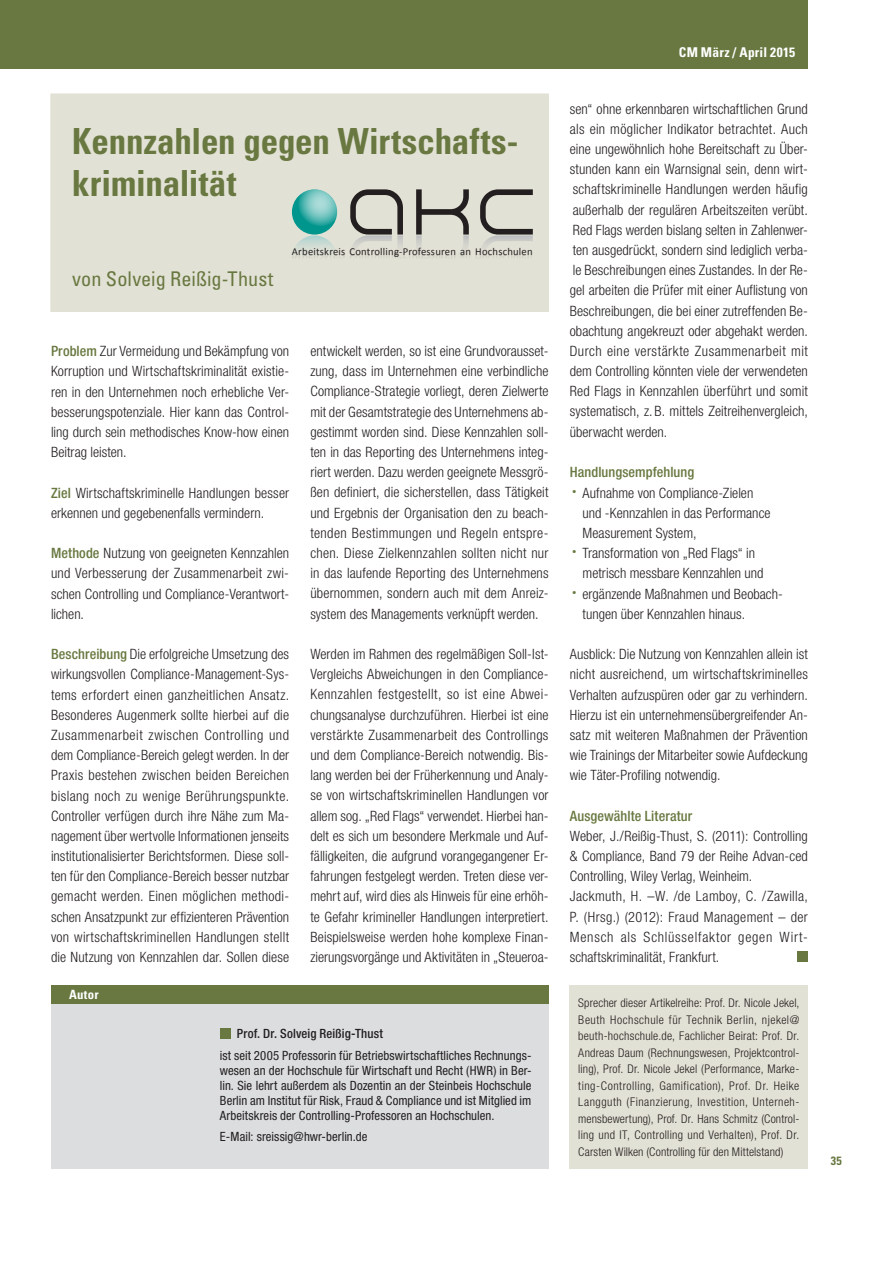
<style>
.page{position:relative;width:893px;height:1263px;background:#fff}
.page>*{position:absolute;margin:0;border:0;box-sizing:border-box;transform-origin:0 0}
.t1{font:700 condensed 36px/42px "Univers LT Std";letter-spacing:-.005em;color:#687840}
.t2{font:condensed 20.25px "Univers LT Std";color:#687840}
.t3{font:300 condensed 14.25px/20.2px "Helvetica Neue LT Std";letter-spacing:.005em;color:#231f20;text-align:justify}
.t4{font:500 condensed 14.25px "Helvetica Neue LT Std";letter-spacing:.005em;color:#687840}
.t5{font:700 condensed 13.5px "Univers LT Std";letter-spacing:.02em;color:#fff}
.t6{font:condensed 12.75px/15px "Helvetica Neue LT Std";letter-spacing:.005em;color:#231f20;text-align:justify}
.t7{font:500 condensed 12.75px "Helvetica Neue LT Std";letter-spacing:.01em;color:#231f20}
.t8{font:700 condensed 12.75px "Univers LT Std";letter-spacing:.025em;color:#fff}
.t9{font:300 condensed 12px/16.5px "Helvetica Neue LT Std";letter-spacing:.01em;color:#231f20;text-align:justify}
.t10{font:700 condensed 12px "Univers LT Std";color:#687840}
.t11{font:10.65px "Calibri";letter-spacing:.02em;color:#231f20}
.s1{font-weight:500;color:#687840}
.s2{font-weight:500;font-size:21px;color:#687840}
</style>
<div class="page">
<div style="left:0;top:0;width:808px;height:68px;background:#687840"></div>
<div style="left:797px;top:951px;width:11px;height:11px;background:#687840"></div>
<div style="left:570px;top:985px;width:238px;height:184px;background:#e2e1d5"></div>
<div style="left:51px;top:1002px;width:498px;height:167px;background:#dcdddf"></div>
<div style="left:51px;top:985px;width:498px;height:18px;background:#687840"></div>
<div style="left:220px;top:1028px;width:10px;height:10px;background:#687840"></div>
<div style="left:51px;top:94px;width:497px;height:217px;background:#e2e1d5"></div>
<svg style="left:294px;top:235px;width:41px;height:15px"></svg>
<svg style="left:480px;top:189px;width:53px;height:58px"></svg>
<div style="left:292px;top:189px;width:45px;height:46px;background:#00958d;border-radius:50%"></div>
<svg style="left:298px;top:189px;width:39px;height:37px"></svg>
<svg style="left:350px;top:189px;width:53px;height:58px"></svg>
<svg style="left:416px;top:189px;width:53px;height:58px"></svg>
<h1 class="t1" style="left:72px;top:120px;width:448px">Kennzahlen gegen Wirtschafts&shy;kriminalität</h1>
<h2 class="t2" style="left:72px;top:266px;width:203px">von Solveig Reißig-Thust</h2>
<p class="t11" style="left:292px;top:244px;width:242px">Arbeitskreis Controlling-Professuren an Hochschulen</p>
<p class="t3" style="left:51px;top:341px;width:240px"><span class="s1">Problem</span> Zur Vermeidung und Bekämpfung von Korruption und Wirtschaftskriminalität existie&shy;ren in den Unternehmen noch erhebliche Ver&shy;besserungspotenziale. Hier kann das Control&shy;ling durch sein methodisches Know-how einen Beitrag leisten.</p>
<p class="t3" style="left:51px;top:482px;width:240px"><span class="s1">Ziel</span> Wirtschaftskriminelle Handlungen besser erkennen und gegebenenfalls vermindern.</p>
<p class="t3" style="left:51px;top:543px;width:240px"><span class="s1">Methode</span> Nutzung von geeigneten Kennzahlen und Verbesserung der Zusammenarbeit zwi&shy;schen Controlling und Compliance-Verantwort&shy;lichen.</p>
<p class="t3" style="left:51px;top:644px;width:240px"><span class="s1">Beschreibung</span> Die erfolgreiche Umsetzung des wirkungsvollen Compliance-Management-Sys&shy;tems erfordert einen ganzheitlichen Ansatz.<br>Besonderes Augenmerk sollte hierbei auf die Zusammenarbeit zwischen Controlling und dem Compliance-Bereich gelegt werden. In der Praxis bestehen zwischen beiden Bereichen bislang noch zu wenige Berührungspunkte.<br>Controller verfügen durch ihre Nähe zum Ma&shy;nagement über wertvolle Informationen jenseits institutionalisierter Berichtsformen. Diese soll&shy;ten für den Compliance-Bereich besser nutzbar gemacht werden. Einen möglichen methodi&shy;schen Ansatzpunkt zur effizienteren Prävention von wirtschaftskriminellen Handlungen stellt die Nutzung von Kennzahlen dar. Sollen diese</p>
<p class="t8" style="left:69px;top:987px;width:31px">Autor</p>
<p class="t3" style="left:310px;top:341px;width:240px">entwickelt werden, so ist eine Grundvorausset&shy;zung, dass im Unternehmen eine verbindliche Compliance-Strategie vorliegt, deren Zielwerte mit der Gesamtstrategie des Unternehmens ab&shy;gestimmt worden sind. Diese Kennzahlen soll&shy;ten in das Reporting des Unternehmens integ&shy;riert werden. Dazu werden geeignete Messgrö&shy;ßen definiert, die sicherstellen, dass Tätigkeit und Ergebnis der Organisation den zu beach&shy;tenden Bestimmungen und Regeln entspre&shy;chen. Diese Zielkennzahlen sollten nicht nur in das laufende Reporting des Unternehmens übernommen, sondern auch mit dem Anreiz&shy;system des Managements verknüpft werden.</p>
<p class="t3" style="left:310px;top:644px;width:240px">Werden im Rahmen des regelmäßigen Soll-Ist-Vergleichs Abweichungen in den Compliance-Kennzahlen festgestellt, so ist eine Abwei&shy;chungsanalyse durchzuführen. Hierbei ist eine verstärkte Zusammenarbeit des Controllings und dem Compliance-Bereich notwendig. Bis&shy;lang werden bei der Früherkennung und Analy&shy;se von wirtschaftskriminellen Handlungen vor allem sog. „Red Flags“ verwendet. Hierbei han&shy;delt es sich um besondere Merkmale und Auf&shy;fälligkeiten, die aufgrund vorangegangener Er&shy;fahrungen festgelegt werden. Treten diese ver&shy;mehrt auf, wird dies als Hinweis für eine erhöh&shy;te Gefahr krimineller Handlungen interpretiert.<br>Beispielsweise werden hohe komplexe Finan&shy;zierungsvorgänge und Aktivitäten in „Steueroa-</p>
<p class="t7" style="left:237px;top:1026px;width:148px">Prof. Dr. Solveig Reißig-Thust</p>
<p class="t6" style="left:220px;top:1047px;width:313px">ist seit 2005 Professorin für Betriebswirtschaftliches Rechnungs&shy;wesen an der Hochschule für Wirtschaft und Recht (HWR) in Ber&shy;lin. Sie lehrt außerdem als Dozentin an der Steinbeis Hochschule Berlin am Institut für Risk, Fraud &amp; Compliance und ist Mitglied im Arbeitskreis der Controlling-Professoren an Hochschulen.</p>
<p class="t6" style="left:220px;top:1129px;width:149px">E-Mail: sreissig@hwr-berlin.de</p>
<p class="t5" style="left:679px;top:43px;width:118px">CM März / April 2015</p>
<p class="t3" style="left:570px;top:98px;width:240px">sen“ ohne erkennbaren wirtschaftlichen Grund als ein möglicher Indikator betrachtet. Auch eine ungewöhnlich hohe Bereitschaft zu Über&shy;stunden kann ein Warnsignal sein, denn wirt&shy;schaftskriminelle Handlungen werden häufig außerhalb der regulären Arbeitszeiten verübt.<br>Red Flags werden bislang selten in Zahlenwer&shy;ten ausgedrückt, sondern sind lediglich verba&shy;le Beschreibungen eines Zustandes. In der Re&shy;gel arbeiten die Prüfer mit einer Auflistung von Beschreibungen, die bei einer zutreffenden Be&shy;obachtung angekreuzt oder abgehakt werden.<br>Durch eine verstärkte Zusammenarbeit mit dem Controlling könnten viele der verwendeten Red Flags in Kennzahlen überführt und somit systematisch, z. B. mittels Zeitreihenvergleich, überwacht werden.</p>
<p class="t4" style="left:570px;top:463px;width:126px">Handlungsempfehlung</p>
<p class="t3" style="left:572px;top:482px;width:183px"><span class="s2">·</span> Aufnahme von Compliance-Zielen</p>
<p class="t3" style="left:583px;top:502px;width:190px">und -Kennzahlen in das Performance</p>
<p class="t3" style="left:583px;top:523px;width:115px">Measurement System,</p>
<p class="t3" style="left:572px;top:543px;width:185px"><span class="s2">·</span> Transformation von „Red Flags“ in</p>
<p class="t3" style="left:583px;top:563px;width:182px">metrisch messbare Kennzahlen und</p>
<p class="t3" style="left:572px;top:583px;width:211px"><span class="s2">·</span> ergänzende Maßnahmen und Beobach-</p>
<p class="t3" style="left:583px;top:603px;width:164px">tungen über Kennzahlen hinaus.</p>
<p class="t3" style="left:570px;top:644px;width:240px">Ausblick: Die Nutzung von Kennzahlen allein ist nicht ausreichend, um wirtschaftskriminelles Verhalten aufzuspüren oder gar zu verhindern.<br>Hierzu ist ein unternehmensübergreifender An&shy;satz mit weiteren Maßnahmen der Prävention wie Trainings der Mitarbeiter sowie Aufdeckung wie Täter-Profiling notwendig.</p>
<p class="t4" style="left:570px;top:807px;width:124px">Ausgewählte Literatur</p>
<p class="t3" style="left:570px;top:826px;width:240px;text-align:left">Weber, J./Reißig-Thust, S. (2011): Controlling &amp; Compliance, Band 79 der Reihe Advan-ced Controlling, Wiley Verlag, Weinheim.<br>Jackmuth, H. –W. /de Lamboy, C. /Zawilla, P. (Hrsg.) (2012): Fraud Management – der Mensch als Schlüsselfaktor gegen Wirt&shy;schaftskriminalität, Frankfurt.</p>
<p class="t9" style="left:578px;top:995px;width:223px">Sprecher dieser Artikelreihe: Prof. Dr. Nicole Jekel, Beuth Hochschule für Technik Berlin, njekel@ beuth-hochschule.de, Fachlicher Beirat: Prof. Dr.<br>Andreas Daum (Rechnungswesen, Projektcontrol&shy;ling), Prof. Dr. Nicole Jekel (Performance, Marke&shy;ting-Controlling, Gamification), Prof. Dr. Heike Langguth (Finanzierung, Investition, Unterneh&shy;mensbewertung), Prof. Dr. Hans Schmitz (Control&shy;ling und IT, Controlling und Verhalten), Prof. Dr.<br>Carsten Wilken (Controlling für den Mittelstand)</p>
<p class="t10" style="left:831px;top:1154px;width:13px">35</p>
</div>
